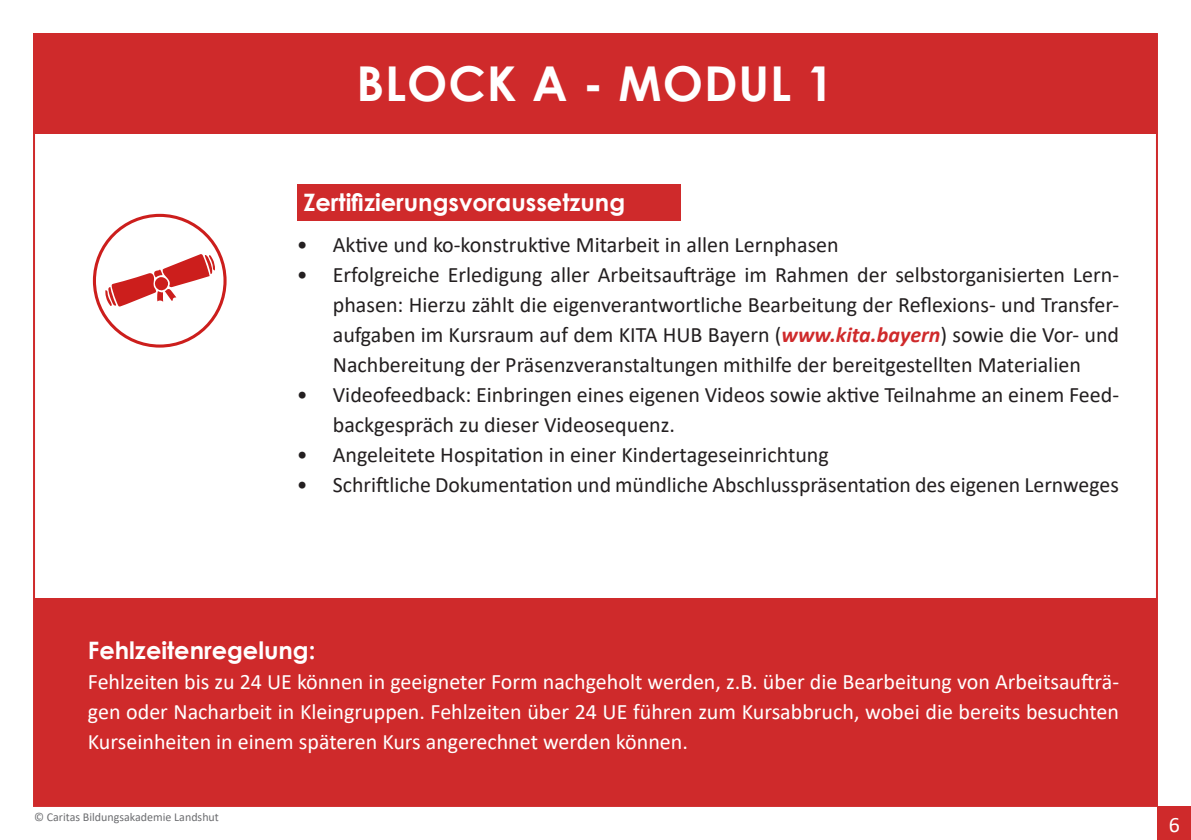
<style>
.page{position:relative;width:1191px;height:840px;background:#fff}
.page>*{position:absolute;margin:0;border:0;box-sizing:border-box;transform-origin:0 0}
.t1{font:700 48px "Century Gothic";letter-spacing:.02em;color:#fff}
.t2{font:700 24px "Century Gothic";color:#fff}
.t3{font:22px/30px "Calibri";color:#231f20;text-align:justify}
.t4{font:22px/30px "Calibri";color:#fff;text-align:justify}
.t5{font:12px "Calibri";color:#6c6d70}
.s1{font-weight:700;font-style:italic;color:#cf2a2b}
</style>
<div class="page">
<div style="left:297px;top:184px;width:383px;height:37px;background:#cf2a2b"></div>
<div style="left:33px;top:33px;width:1124px;height:100px;background:#cf2a2b"></div>
<div style="left:34px;top:598px;width:1123px;height:207px;background:#cf2a2b"></div>
<div style="left:93px;top:214px;width:134px;height:133px;border:3px solid #cc1e1c;border-radius:50%"></div>
<svg style="left:105px;top:254px;width:110px;height:53px"></svg>
<div style="left:1158px;top:806px;width:33px;height:33px;background:#cf2a2b"></div>
<p class="t1" style="left:356px;top:47px;width:479px">BLOCK A - MODUL 1</p>
<p class="t2" style="left:303px;top:184px;width:323px">Zertifizierungsvoraussetzung</p>
<p class="t3" style="left:297px;top:229px;width:543px">• Aktive und ko-konstruktive Mitarbeit in allen Lernphasen</p>
<p class="t3" style="left:333px;top:259px;width:788px;text-indent:-36px">• Erfolgreiche Erledigung aller Arbeitsaufträge im Rahmen der selbstorganisierten Lern&shy;phasen: Hierzu zählt die eigenverantwortliche Bearbeitung der Reflexions- und Transfer&shy;aufgaben im Kursraum auf dem KITA HUB Bayern (<span class="s1">www.kita.bayern</span>) sowie die Vor- und Nachbereitung der Präsenzveranstaltungen mithilfe der bereitgestellten Materialien</p>
<p class="t3" style="left:333px;top:379px;width:788px;text-indent:-36px">• Videofeedback: Einbringen eines eigenen Videos sowie aktive Teilnahme an einem Feed&shy;backgespräch zu dieser Videosequenz.</p>
<p class="t3" style="left:297px;top:439px;width:533px">• Angeleitete Hospitation in einer Kindertageseinrichtung</p>
<p class="t3" style="left:297px;top:469px;width:823px">• Schriftliche Dokumentation und mündliche Abschlusspräsentation des eigenen Lernweges</p>
<p class="t2" style="left:88px;top:631px;width:229px">Fehlzeitenregelung:</p>
<p class="t4" style="left:88px;top:665px;width:1032px">Fehlzeiten bis zu 24 UE können in geeigneter Form nachgeholt werden, z.B. über die Bearbeitung von Arbeitsaufträ&shy;gen oder Nacharbeit in Kleingruppen. Fehlzeiten über 24 UE führen zum Kursabbruch, wobei die bereits besuchten Kurseinheiten in einem späteren Kurs angerechnet werden können.</p>
<p class="t5" style="left:34px;top:807px;width:186px">© Caritas Bildungsakademie Landshut</p>
<p class="t4" style="left:1168px;top:808px;width:13px">6</p>
</div>
